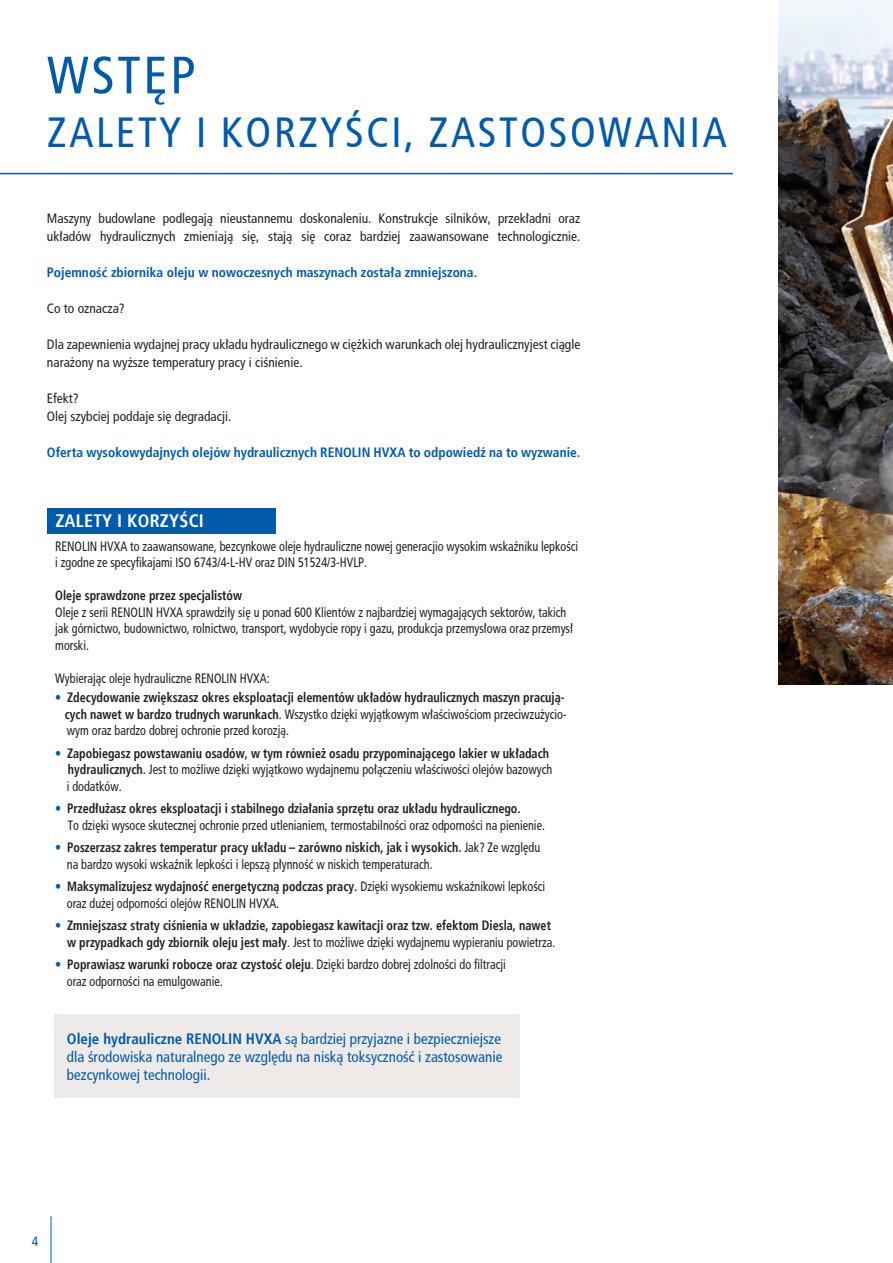
<style>
.page{position:relative;width:893px;height:1263px;background:#fff}
.page>*{position:absolute;margin:0;border:0;box-sizing:border-box;transform-origin:0 0}
.t1{font:52.5px "Frutiger Regular Condensed PL";letter-spacing:.05em;color:#015aaa}
.t2{font:42px "Frutiger Regular Condensed PL";letter-spacing:.065em;color:#015aaa}
.t3{font:18px "Frutiger Bold Condensed PL";letter-spacing:.015em;color:#fff}
.t4{font:15px/18px "Frutiger Regular Condensed PL";color:#015aaa;text-align:justify}
.t5{font:13.5px/16.5px "Frutiger Regular Condensed PL";color:#231f20;scale:.9 1}
.t6{font:13.5px/16.5px "Frutiger Bold Condensed PL";color:#231f20;scale:.9 1}
.t7{font:13.5px/18px "Frutiger Regular Condensed PL";color:#231f20}
.t8{font:13.5px "Frutiger Bold Condensed PL";color:#015aaa}
.t9{font:13.5px "Frutiger Regular Condensed PL";color:#015aaa}
.s1{font-family:"Frutiger Regular Condensed PL";color:#015aaa}
.s2{font-family:"Frutiger Bold Condensed PL"}
.s3{color:#015aaa}
.s4{font-family:"Frutiger Regular Condensed PL"}
</style>
<div class="page">
<hr style="left:51px;top:1216px;width:1px;height:47px;background:#015aaa">
<div style="left:47px;top:508px;width:229px;height:25px;background:#015aaa"></div>
<hr style="left:0;top:173px;width:733px;height:1px;background:#015aaa">
<img style="left:778px;top:0;width:115px;height:685px">
<div style="left:54px;top:1014px;width:466px;height:84px;background:#eeeae7"></div>
<p class="t1" style="left:47px;top:45px;width:150px">WSTĘP</p>
<p class="t2" style="left:47px;top:108px;width:681px">ZALETY I KORZYŚCI, ZASTOSOWANIA</p>
<p class="t7" style="left:47px;top:209px;width:535px">Maszyny budowlane podlegają nieustannemu doskonaleniu. Konstrukcje silników, przekładni oraz układów hydraulicznych zmieniają się, stają się coraz bardziej zaawansowane technologicznie.</p>
<p class="t8" style="left:47px;top:264px;width:432px">Pojemność zbiornika oleju w nowoczesnych maszynach została zmniejszona.</p>
<p class="t7" style="left:47px;top:299px;width:80px">Co to oznacza?</p>
<p class="t7" style="left:47px;top:335px;width:535px">Dla zapewnienia wydajnej pracy układu hydraulicznego w ciężkich warunkach olej hydraulicznyjest ciągle narażony na wyższe temperatury pracy i ciśnienie.</p>
<p class="t7" style="left:47px;top:389px;width:33px">Efekt?</p>
<p class="t7" style="left:47px;top:407px;width:186px">Olej szybciej poddaje się degradacji.</p>
<p class="t8" style="left:47px;top:444px;width:535px">Oferta wysokowydajnych olejów hydraulicznych RENOLIN HVXA to odpowiedź na to wyzwanie.</p>
<p class="t3" style="left:55px;top:510px;width:150px">ZALETY I KORZYŚCI</p>
<p class="t5" style="left:55px;top:538px;width:583px">RENOLIN HVXA to zaawansowane, bezcynkowe oleje hydrauliczne nowej generacjio wysokim wskaźniku lepkości</p>
<p class="t5" style="left:55px;top:554px;width:348px">i zgodne ze specyfikajami ISO 6743/4-L-HV oraz DIN 51524/3-HVLP.</p>
<p class="t6" style="left:55px;top:587px;width:209px">Oleje sprawdzone przez specjalistów</p>
<p class="t5" style="left:55px;top:604px;width:569px">Oleje z serii RENOLIN HVXA sprawdziły się u ponad 600 Klientów z najbardziej wymagających sektorów, takich</p>
<p class="t5" style="left:55px;top:620px;width:577px">jak górnictwo, budownictwo, rolnictwo, transport, wydobycie ropy i gazu, produkcja przemysłowa oraz przemysł</p>
<p class="t5" style="left:55px;top:637px;width:39px">morski.</p>
<p class="t5" style="left:55px;top:670px;width:240px">Wybierając oleje hydrauliczne RENOLIN HVXA:</p>
<p class="t6" style="left:55px;top:689px;width:567px"><span class="s1">•</span> Zdecydowanie zwiększasz okres eksploatacji elementów układów hydraulicznych maszyn pracują-</p>
<p class="t5" style="left:65px;top:706px;width:559px"><span class="s2">cych nawet w bardzo trudnych warunkach</span>. Wszystko dzięki wyjątkowym właściwościom przeciwzużycio-</p>
<p class="t5" style="left:67px;top:722px;width:248px">wym oraz bardzo dobrej ochronie przed korozją.</p>
<p class="t6" style="left:55px;top:745px;width:550px"><span class="s1">•</span> Zapobiegasz powstawaniu osadów, w tym również osadu przypominającego lakier w układach</p>
<p class="t5" style="left:67px;top:761px;width:541px"><span class="s2">hydraulicznych.</span> Jest to możliwe dzięki wyjątkowo wydajnemu połączeniu właściwości olejów bazowych i dodatków.</p>
<p class="t6" style="left:55px;top:800px;width:519px"><span class="s1">•</span> Przedłużasz okres eksploatacji i stabilnego działania sprzętu oraz układu hydraulicznego.</p>
<p class="t5" style="left:68px;top:817px;width:532px">To dzięki wysoce skutecznej ochronie przed utlenianiem, termostabilności oraz odporności na pienienie.</p>
<p class="t5" style="left:67px;top:839px;width:528px;text-indent:-12px"><span class="s3">•</span> <span class="s2">Poszerzasz zakres temperatur pracy układu – zarówno niskich, jak i wysokich.</span> Jak? Ze względu na bardzo wysoki wskaźnik lepkości i lepszą płynność w niskich temperaturach.</p>
<p class="t5" style="left:67px;top:878px;width:533px;text-indent:-12px"><span class="s3">•</span> <span class="s2">Maksymalizujesz wydajność energetyczną podczas pracy.</span> Dzięki wysokiemu wskaźnikowi lepkości oraz dużej odporności olejów RENOLIN HVXA.</p>
<p class="t6" style="left:67px;top:917px;width:544px;text-indent:-12px"><span class="s1">•</span> Zmniejszasz straty ciśnienia w układzie, zapobiegasz kawitacji oraz tzw. efektom Diesla, nawet w przypadkach gdy zbiornik oleju jest mały<span class="s4">. Jest to możliwe dzięki wydajnemu wypieraniu powietrza.</span></p>
<p class="t5" style="left:67px;top:956px;width:489px;text-indent:-12px"><span class="s3">•</span> <span class="s2">Poprawiasz warunki robocze oraz czystość oleju</span>. Dzięki bardzo dobrej zdolności do filtracji oraz odporności na emulgowanie.</p>
<p class="t4" style="left:67px;top:1030px;width:437px"><span class="s2">Oleje hydrauliczne RENOLIN HVXA</span> są bardziej przyjazne i bezpieczniejsze dla środowiska naturalnego ze względu na niską toksyczność i zastosowanie bezcynkowej technologii.</p>
<p class="t9" style="left:32px;top:1233px;width:8px">4</p>
</div>
